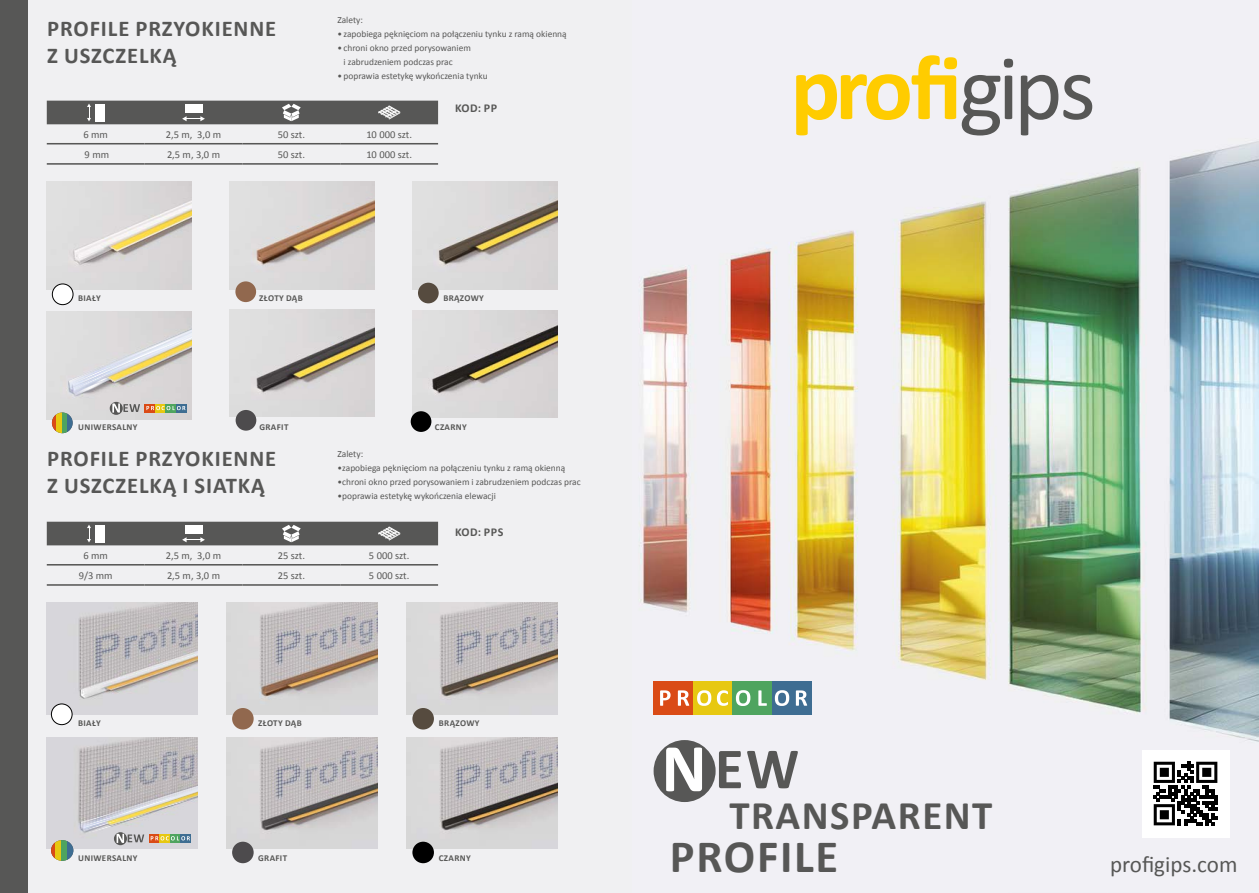
<style>
.page{position:relative;width:1259px;height:893px;background:#fff}
.page>*{position:absolute;margin:0;border:0;box-sizing:border-box;transform-origin:0 0}
.t1{font:700 46.65px "Calibri";letter-spacing:.035em;color:#575756}
.t2{font:700 40.8px "Calibri";letter-spacing:.035em;color:#575756}
.t3{font:23.1px "Calibri";color:#575756}
.t4{font:700 22.65px/27.2px "Calibri";letter-spacing:.04em;color:#575756}
.t5{font:700 12px "Calibri";letter-spacing:.04em;color:#575756}
.t6{font:10.5px "Calibri";color:#575756}
.t7{font:9.45px/14.1px "Calibri";color:#575756}
.t8{font:700 9px "Calibri";letter-spacing:.04em;color:#575756}
</style>
<div class="page">
<img style="left:631px;top:0;width:628px;height:893px">
<div style="left:0;top:0;width:631px;height:893px;background:#f0f0f2"></div>
<div style="left:0;top:0;width:28px;height:893px;background:#575756"></div>
<div style="left:653px;top:681px;width:40px;height:34px;background:#da4b16"></div>
<div style="left:693px;top:681px;width:39px;height:34px;background:#e7c811"></div>
<div style="left:732px;top:681px;width:40px;height:34px;background:#4fa45f"></div>
<div style="left:772px;top:681px;width:39px;height:34px;background:#3e6d92"></div>
<svg style="left:660px;top:690px;width:10px;height:16px"></svg>
<svg style="left:678px;top:690px;width:11px;height:16px"></svg>
<svg style="left:697px;top:690px;width:14px;height:16px"></svg>
<svg style="left:717px;top:690px;width:11px;height:16px"></svg>
<svg style="left:736px;top:690px;width:14px;height:16px"></svg>
<svg style="left:758px;top:690px;width:9px;height:16px"></svg>
<svg style="left:775px;top:690px;width:14px;height:16px"></svg>
<svg style="left:796px;top:690px;width:11px;height:16px"></svg>
<svg style="left:796px;top:55px;width:217px;height:80px"></svg>
<svg style="left:1021px;top:75px;width:71px;height:60px"></svg>
<hr style="left:47px;top:143px;width:98px;height:1px;background:#575756">
<hr style="left:145px;top:143px;width:97px;height:1px;background:#575756">
<hr style="left:242px;top:143px;width:98px;height:1px;background:#575756">
<hr style="left:340px;top:143px;width:98px;height:1px;background:#575756">
<hr style="left:47px;top:163px;width:98px;height:2px;background:#575756">
<hr style="left:145px;top:163px;width:97px;height:2px;background:#575756">
<hr style="left:242px;top:163px;width:98px;height:2px;background:#575756">
<hr style="left:340px;top:163px;width:98px;height:2px;background:#575756">
<svg style="left:47px;top:101px;width:391px;height:23px;background:#636363"></svg>
<img style="left:47px;top:182px;width:144px;height:107px">
<div style="left:52px;top:284px;width:21px;height:21px;background:#fff;border-radius:50%"></div>
<div style="left:52px;top:284px;width:21px;height:21px;border:1px solid #000;border-radius:50%"></div>
<img style="left:412px;top:310px;width:145px;height:108px">
<div style="left:411px;top:411px;width:20px;height:21px;background:#000;border-radius:50%"></div>
<img style="left:230px;top:182px;width:144px;height:107px">
<div style="left:235px;top:281px;width:21px;height:21px;background:#91684e;border-radius:50%"></div>
<img style="left:230px;top:309px;width:144px;height:108px">
<div style="left:236px;top:410px;width:20px;height:21px;background:#4d4b4d;border-radius:50%"></div>
<img style="left:412px;top:182px;width:145px;height:107px">
<div style="left:418px;top:283px;width:21px;height:20px;background:#564b3f;border-radius:50%"></div>
<hr style="left:47px;top:564px;width:98px;height:2px;background:#575756">
<hr style="left:145px;top:564px;width:97px;height:2px;background:#575756">
<hr style="left:242px;top:564px;width:98px;height:2px;background:#575756">
<hr style="left:340px;top:564px;width:98px;height:2px;background:#575756">
<hr style="left:47px;top:584px;width:98px;height:2px;background:#575756">
<hr style="left:145px;top:584px;width:97px;height:2px;background:#575756">
<hr style="left:242px;top:584px;width:98px;height:2px;background:#575756">
<hr style="left:340px;top:584px;width:98px;height:2px;background:#575756">
<svg style="left:47px;top:522px;width:391px;height:23px;background:#636363"></svg>
<img style="left:227px;top:603px;width:150px;height:112px">
<div style="left:232px;top:708px;width:22px;height:21px;background:#91684e;border-radius:50%"></div>
<img style="left:227px;top:737px;width:150px;height:112px">
<div style="left:232px;top:842px;width:22px;height:21px;background:#4d4b4d;border-radius:50%"></div>
<img style="left:407px;top:603px;width:150px;height:112px">
<div style="left:412px;top:708px;width:22px;height:21px;background:#564b3f;border-radius:50%"></div>
<img style="left:407px;top:737px;width:150px;height:112px">
<div style="left:412px;top:842px;width:22px;height:21px;background:#000;border-radius:50%"></div>
<img style="left:47px;top:312px;width:144px;height:107px">
<svg style="left:68px;top:312px;width:123px;height:84px;background:#d8d5d0"></svg>
<div style="left:62px;top:412px;width:6px;height:21px;background:#4fa45f"></div>
<div style="left:56px;top:412px;width:6px;height:21px;background:#e7c811"></div>
<svg style="left:52px;top:412px;width:4px;height:19px"></svg>
<svg style="left:68px;top:412px;width:5px;height:20px"></svg>
<div style="left:653px;top:740px;width:62px;height:62px;background:#575756;border-radius:50%"></div>
<svg style="left:747px;top:751px;width:51px;height:37px"></svg>
<svg style="left:719px;top:751px;width:22px;height:37px"></svg>
<svg style="left:666px;top:747px;width:36px;height:44px"></svg>
<img style="left:47px;top:603px;width:150px;height:112px">
<div style="left:51px;top:704px;width:21px;height:21px;background:#fff;border-radius:50%"></div>
<div style="left:51px;top:704px;width:21px;height:21px;border:1px solid #000;border-radius:50%"></div>
<div style="left:1141px;top:750px;width:88px;height:87px;background:#fff"></div>
<svg style="left:1153px;top:762px;width:64px;height:63px"></svg>
<img style="left:47px;top:737px;width:150px;height:112px">
<svg style="left:114px;top:832px;width:13px;height:13px"></svg>
<div style="left:61px;top:840px;width:6px;height:21px;background:#4fa45f"></div>
<div style="left:55px;top:840px;width:6px;height:21px;background:#e7c811"></div>
<svg style="left:51px;top:840px;width:4px;height:19px"></svg>
<svg style="left:67px;top:840px;width:6px;height:20px"></svg>
<svg style="left:75px;top:785px;width:122px;height:58px;background:#c8c5bf"></svg>
<svg style="left:110px;top:402px;width:13px;height:13px"></svg>
<svg style="left:112px;top:403px;width:28px;height:10px"></svg>
<svg style="left:145px;top:404px;width:10px;height:8px"></svg>
<svg style="left:155px;top:404px;width:11px;height:8px"></svg>
<svg style="left:166px;top:404px;width:10px;height:8px"></svg>
<div style="left:176px;top:404px;width:10px;height:8px;background:#3e6d92"></div>
<svg style="left:146px;top:406px;width:39px;height:4px"></svg>
<h3 class="t4" style="left:47px;top:15px;width:230px">PROFILE PRZYOKIENNE<br>Z USZCZELKĄ</h3>
<p class="t7" style="left:337px;top:12px;width:27px">Zalety:</p>
<p class="t7" style="left:337px;top:27px;width:231px">• zapobiega pęknięciom na połączeniu tynku z ramą okienną</p>
<p class="t7" style="left:343px;top:41px;width:129px;text-indent:-6px">• chroni okno przed porysowaniem i zabrudzeniem podczas prac</p>
<p class="t7" style="left:337px;top:69px;width:152px">• poprawia estetykę wykończenia tynku</p>
<p class="t5" style="left:455px;top:101px;width:44px">KOD: PP</p>
<p class="t6" style="left:83px;top:127px;width:26px">6 mm</p>
<p class="t6" style="left:166px;top:127px;width:57px">2,5 m, 3,0 m</p>
<p class="t6" style="left:278px;top:127px;width:29px">50 szt.</p>
<p class="t6" style="left:366px;top:127px;width:47px">10 000 szt.</p>
<p class="t6" style="left:85px;top:148px;width:26px">9 mm</p>
<p class="t6" style="left:167px;top:148px;width:55px">2,5 m, 3,0 m</p>
<p class="t6" style="left:278px;top:148px;width:29px">50 szt.</p>
<p class="t6" style="left:366px;top:148px;width:47px">10 000 szt.</p>
<p class="t8" style="left:78px;top:292px;width:24px">BIAŁY</p>
<p class="t8" style="left:259px;top:292px;width:45px">ZŁOTY DĄB</p>
<p class="t8" style="left:78px;top:421px;width:61px">UNIWERSALNY</p>
<p class="t8" style="left:259px;top:421px;width:30px">GRAFIT</p>
<p class="t8" style="left:443px;top:292px;width:42px">BRĄZOWY</p>
<p class="t8" style="left:435px;top:421px;width:33px">CZARNY</p>
<h3 class="t4" style="left:47px;top:445px;width:230px">PROFILE PRZYOKIENNE<br>Z USZCZELKĄ I SIATKĄ</h3>
<p class="t7" style="left:337px;top:447px;width:27px">Zalety:</p>
<p class="t7" style="left:337px;top:461px;width:229px">•zapobiega pęknięciom na połączeniu tynku z ramą okienną</p>
<p class="t7" style="left:337px;top:475px;width:245px">•chroni okno przed porysowaniem i zabrudzeniem podczas prac</p>
<p class="t7" style="left:337px;top:489px;width:160px">•poprawia estetykę wykończenia elewacji</p>
<p class="t5" style="left:455px;top:525px;width:50px">KOD: PPS</p>
<p class="t6" style="left:83px;top:548px;width:26px">6 mm</p>
<p class="t6" style="left:166px;top:548px;width:57px">2,5 m, 3,0 m</p>
<p class="t6" style="left:278px;top:548px;width:29px">25 szt.</p>
<p class="t6" style="left:369px;top:548px;width:42px">5 000 szt.</p>
<p class="t6" style="left:79px;top:569px;width:35px">9/3 mm</p>
<p class="t6" style="left:167px;top:569px;width:55px">2,5 m, 3,0 m</p>
<p class="t6" style="left:278px;top:569px;width:29px">25 szt.</p>
<p class="t6" style="left:369px;top:569px;width:42px">5 000 szt.</p>
<p class="t8" style="left:78px;top:718px;width:24px">BIAŁY</p>
<p class="t8" style="left:258px;top:718px;width:45px">ZŁOTY DĄB</p>
<p class="t8" style="left:439px;top:718px;width:42px">BRĄZOWY</p>
<h2 class="t2" style="left:729px;top:789px;width:265px">TRANSPARENT</h2>
<h1 class="t1" style="left:670px;top:827px;width:170px">PROFILE</h1>
<p class="t8" style="left:78px;top:852px;width:61px">UNIWERSALNY</p>
<h3 class="t3" style="left:1110px;top:850px;width:129px">profigips.com</h3>
<p class="t8" style="left:258px;top:852px;width:30px">GRAFIT</p>
<p class="t8" style="left:439px;top:852px;width:33px">CZARNY</p>
</div>
